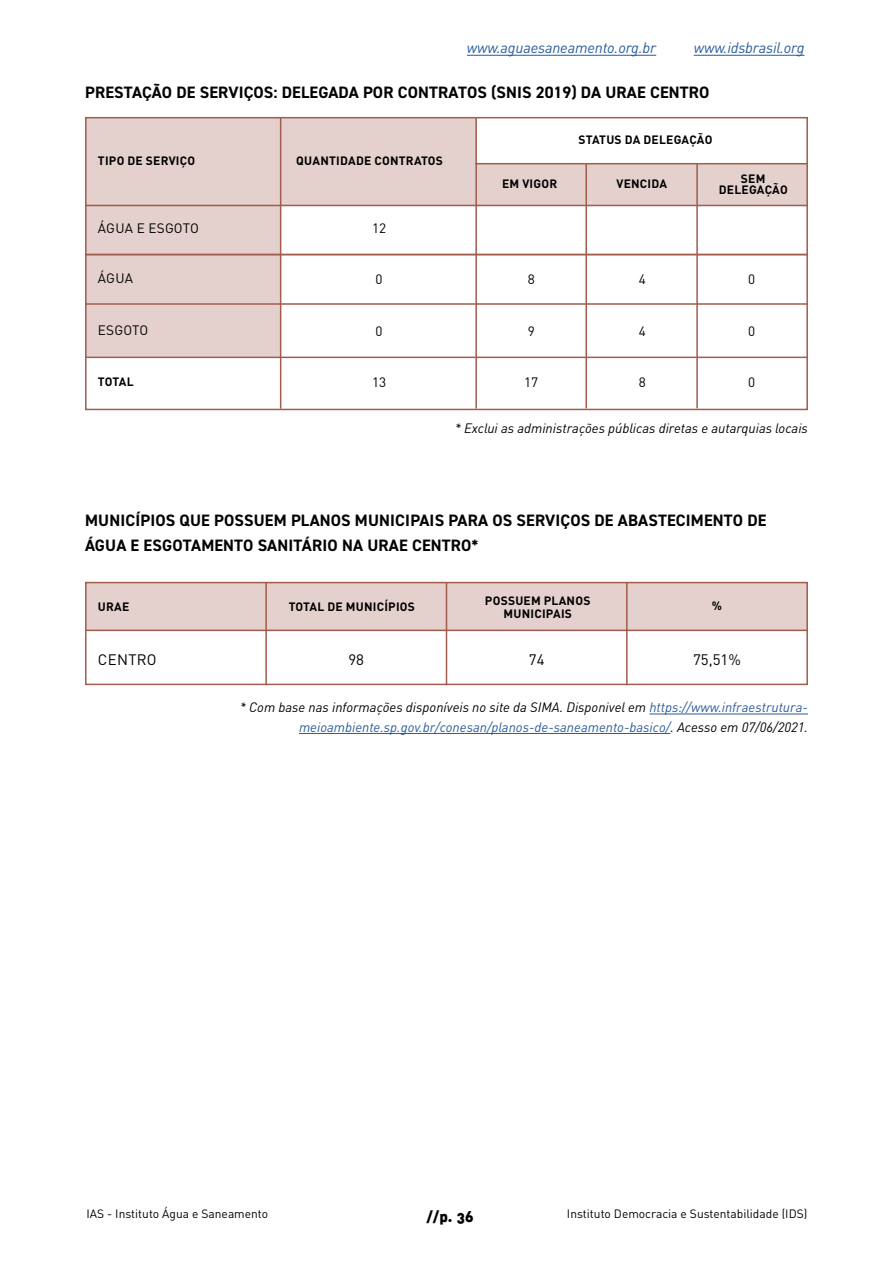
<style>
.page{position:relative;width:893px;height:1263px;background:#fff}
.page>*{position:absolute;margin:0;border:0;box-sizing:border-box;transform-origin:0 0}
.t1{font:700 16.5px/25.5px "DIN2014";letter-spacing:.01em;color:#020203}
.t2{font:italic 15px "DIN Pro";letter-spacing:-.01em;color:#275b9b}
.t3{font:15px "DIN Pro";letter-spacing:.015em;color:#000}
.t4{font:15px "DIN Black Alternate";color:#000}
.t5{font:italic 13.5px/19.5px "DIN Pro";color:#275b9b;text-align:right}
.t6{font:italic 13.5px "DIN Pro";color:#000}
.t7{font:13.5px "DIN Pro";letter-spacing:.015em;color:#000}
.t8{font:700 12px/10.9px "DIN Pro";letter-spacing:.02em;color:#000;text-align:center}
.t9{font:12px "DIN Pro";color:#000}
.s1{color:#000}
</style>
<div class="page">
<hr style="left:467px;top:55px;width:189px;height:1px;background:#275b9b">
<hr style="left:694px;top:55px;width:111px;height:1px;background:#275b9b">
<div style="left:86px;top:205px;width:195px;height:152px;background:#e4d0cc"></div>
<div style="left:85px;top:118px;width:196px;height:87px;background:#e4d0cc"></div>
<div style="left:281px;top:118px;width:196px;height:87px;background:#e4d0cc"></div>
<div style="left:85px;top:117px;width:723px;height:293px;border:2px solid #a15c4d"></div>
<div style="left:477px;top:164px;width:331px;height:41px;background:#e4d0cc"></div>
<hr style="left:85px;top:357px;width:723px;height:1px;background:#a15c4d">
<hr style="left:85px;top:303px;width:723px;height:2px;background:#a15c4d">
<hr style="left:85px;top:254px;width:723px;height:1px;background:#a15c4d">
<hr style="left:85px;top:205px;width:723px;height:1px;background:#a15c4d">
<hr style="left:475px;top:163px;width:332px;height:1px;background:#a15c4d">
<hr style="left:280px;top:118px;width:1px;height:291px;background:#a15c4d">
<hr style="left:475px;top:118px;width:2px;height:290px;background:#a15c4d">
<hr style="left:585px;top:164px;width:2px;height:244px;background:#a15c4d">
<hr style="left:696px;top:164px;width:2px;height:244px;background:#a15c4d">
<div style="left:86px;top:583px;width:721px;height:47px;background:#e4d0cc"></div>
<div style="left:85px;top:582px;width:723px;height:103px;border:2px solid #a15c4d"></div>
<hr style="left:649px;top:714px;width:159px;height:1px;background:#275b9b">
<hr style="left:299px;top:733px;width:371px;height:1px;background:#275b9b">
<hr style="left:446px;top:582px;width:1px;height:103px;background:#a15c4d">
<hr style="left:265px;top:582px;width:2px;height:103px;background:#a15c4d">
<hr style="left:626px;top:582px;width:2px;height:103px;background:#a15c4d">
<hr style="left:86px;top:630px;width:722px;height:1px;background:#a15c4d">
<p class="t2" style="left:467px;top:36px;width:191px">www.aguaesaneamento.org.br</p>
<p class="t2" style="left:694px;top:36px;width:112px">www.idsbrasil.org</p>
<p class="t1" style="left:85px;top:79px;width:626px">PRESTAÇÃO DE SERVIÇOS: DELEGADA POR CONTRATOS (SNIS 2019) DA URAE CENTRO</p>
<p class="t8" style="left:98px;top:154px;width:99px">TIPO DE SERVIÇO</p>
<p class="t8" style="left:296px;top:154px;width:148px">QUANTIDADE CONTRATOS</p>
<p class="t7" style="left:98px;top:218px;width:102px">ÁGUA E ESGOTO</p>
<p class="t7" style="left:98px;top:268px;width:37px">ÁGUA</p>
<p class="t7" style="left:98px;top:320px;width:52px">ESGOTO</p>
<p class="t7" style="left:372px;top:217px;width:16px">12</p>
<p class="t7" style="left:376px;top:269px;width:9px">0</p>
<p class="t7" style="left:376px;top:320px;width:9px">0</p>
<p class="t8" style="left:579px;top:132px;width:135px">STATUS DA DELEGAÇÃO</p>
<p class="t8" style="left:502px;top:177px;width:57px">EM VIGOR</p>
<p class="t8" style="left:616px;top:177px;width:52px">VENCIDA</p>
<p class="t8" style="left:719px;top:172px;width:71px">SEM<br>DELEGAÇÃO</p>
<p class="t7" style="left:528px;top:269px;width:9px">8</p>
<p class="t7" style="left:528px;top:320px;width:9px">9</p>
<p class="t7" style="left:639px;top:269px;width:9px">4</p>
<p class="t7" style="left:639px;top:320px;width:9px">4</p>
<p class="t7" style="left:748px;top:269px;width:9px">0</p>
<p class="t7" style="left:748px;top:320px;width:9px">0</p>
<p class="t8" style="left:98px;top:375px;width:37px">TOTAL</p>
<p class="t7" style="left:372px;top:372px;width:16px">13</p>
<p class="t7" style="left:524px;top:372px;width:16px">17</p>
<p class="t7" style="left:639px;top:372px;width:9px">8</p>
<p class="t7" style="left:748px;top:372px;width:9px">0</p>
<p class="t6" style="left:455px;top:417px;width:355px">* Exclui as administrações públicas diretas e autarquias locais</p>
<p class="t1" style="left:85px;top:507px;width:683px">MUNICÍPIOS QUE POSSUEM PLANOS MUNICIPAIS PARA OS SERVIÇOS DE ABASTECIMENTO DE<br>ÁGUA E ESGOTAMENTO SANITÁRIO NA URAE CENTRO*</p>
<p class="t8" style="left:98px;top:600px;width:33px">URAE</p>
<p class="t8" style="left:289px;top:600px;width:128px">TOTAL DE MUNICÍPIOS</p>
<p class="t8" style="left:485px;top:594px;width:107px">POSSUEM PLANOS</p>
<p class="t8" style="left:503px;top:607px;width:70px">MUNICIPAIS</p>
<p class="t8" style="left:712px;top:599px;width:12px">%</p>
<p class="t3" style="left:98px;top:647px;width:60px">CENTRO</p>
<p class="t3" style="left:348px;top:647px;width:17px">98</p>
<p class="t3" style="left:529px;top:647px;width:17px">74</p>
<p class="t3" style="left:693px;top:647px;width:49px">75,51%</p>
<p class="t5" style="left:240px;top:696px;width:570px"><span class="s1">* Com base nas informações disponíveis no site da SIMA. Disponivel em</span> https://www.infraestrutura&shy;meioambiente.sp.gov.br/conesan/planos-de-saneamento-basico/<span class="s1">. Acesso em 07/06/2021.</span></p>
<p class="t9" style="left:86px;top:1204px;width:183px">IAS - Instituto Água e Saneamento</p>
<p class="t4" style="left:426px;top:1206px;width:49px">//p. 36</p>
<p class="t9" style="left:567px;top:1204px;width:242px">Instituto Democracia e Sustentabilidade (IDS)</p>
</div>
